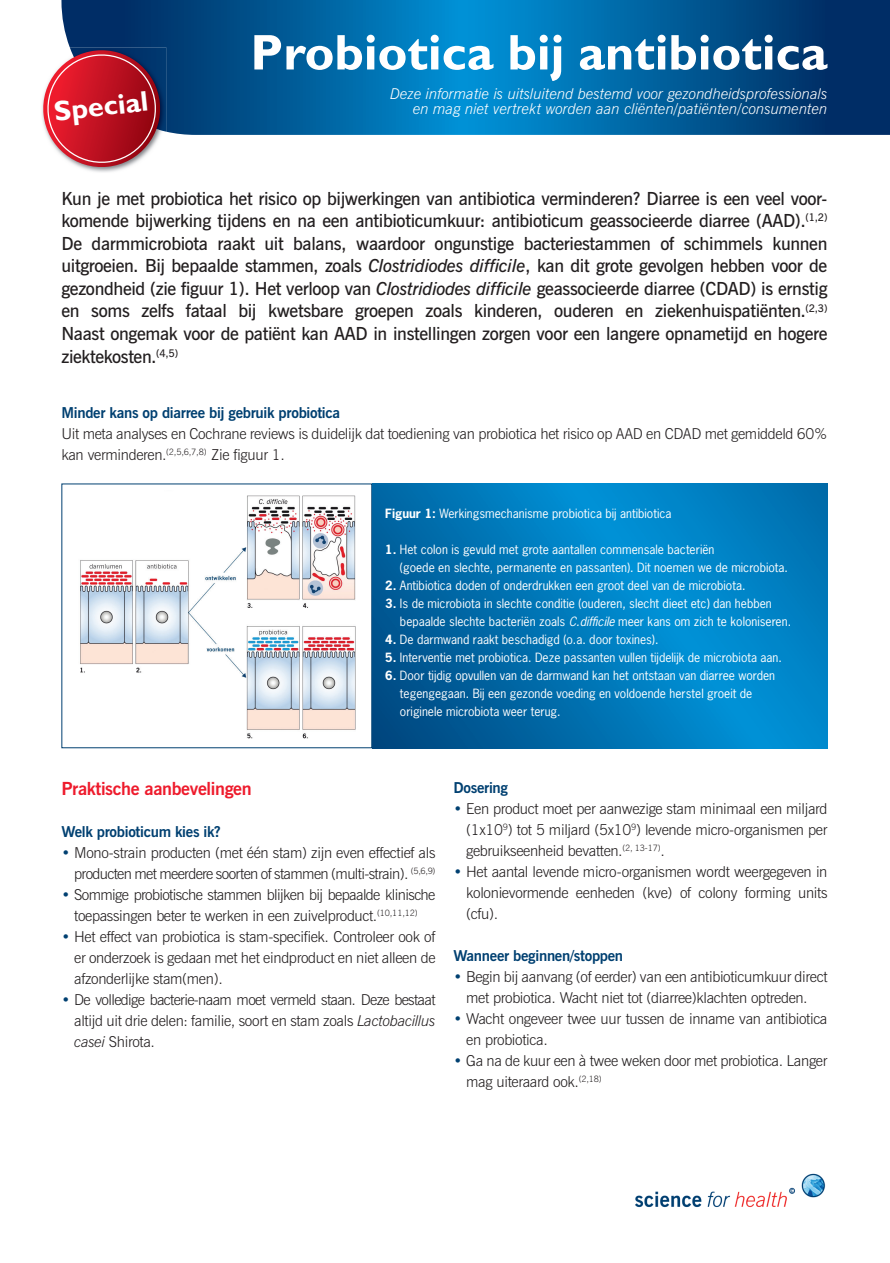
<style>
.page{position:relative;width:890px;height:1263px;background:#fff}
.page>*{position:absolute;margin:0;border:0;box-sizing:border-box;transform-origin:0 0}
.t1{font:700 50.4px "Gill Sans";color:#fff}
.t2{font:700 28.5px "Gill Sans";color:#fff}
.t3{font:600 18px/22.5px "News Gothic BT";letter-spacing:-.02em;color:#231f20;text-align:justify}
.t4{font:700 18px "News Gothic BT";letter-spacing:-.02em;color:#ee1b2c}
.t5{font:300 15px/21px "News Gothic BT";letter-spacing:-.02em;color:#231f20;text-align:justify}
.t6{font:italic 300 15px "News Gothic BT";color:#fff}
.t7{font:300 15px/21px "News Gothic BT";letter-spacing:-.04em;color:#231f20;text-align:center}
.t8{font:700 15px "News Gothic BT";letter-spacing:-.02em;color:#004071}
.t9{font:12px/18px "News Gothic";color:#fff}
.s1{font-style:italic}
.s2{font-weight:700}
.s3{color:#004071}
</style>
<div class="page">
<img style="left:635px;top:1173px;width:191px;height:35px">
<svg style="left:61px;top:0;width:828px;height:135px;background:#005c99"></svg>
<img style="left:61px;top:47px;width:105px;height:125px">
<img style="left:70px;top:47px;width:96px;height:85px">
<svg style="left:42px;top:50px;width:121px;height:120px;background:#bc4453"></svg>
<img style="left:80px;top:495px;width:276px;height:244px">
<svg style="left:372px;top:484px;width:455px;height:264px;background:#0077b8"></svg>
<h1 class="t1" style="left:250px;top:23px;width:578px">Probiotica bij antibiotica</h1>
<p class="t6" style="left:390px;top:84px;width:438px">Deze informatie is uitsluitend bestemd voor gezondheidsprofessionals</p>
<h2 class="t2" style="left:52px;top:94px;width:96px;rotate:-6deg">Special</h2>
<p class="t6" style="left:413px;top:99px;width:416px">en mag niet vertrekt worden aan cliënten/patiënten/consumenten</p>
<p class="t3" style="left:61px;top:187px;width:767px">Kun je met probiotica het risico op bijwerkingen van antibiotica verminderen? Diarree is een veel voor&shy;komende bijwerking tijdens en na een antibioticumkuur: antibioticum geassocieerde diarree (AAD).<sup>(1,2)<br></sup>De darmmicrobiota raakt uit balans, waardoor ongunstige bacteriestammen of schimmels kunnen uitgroeien. Bij bepaalde stammen, zoals <span class="s1">Clostridiodes difficile</span>, kan dit grote gevolgen hebben voor de gezondheid (zie figuur 1). Het verloop van <span class="s1">Clostridiodes difficile</span> geassocieerde diarree (CDAD) is ernstig en soms zelfs fataal bij kwetsbare groepen zoals kinderen, ouderen en ziekenhuispatiënten.<sup>(2,3)<br></sup>Naast ongemak voor de patiënt kan AAD in instellingen zorgen voor een langere opnametijd en hogere ziektekosten.<sup>(4,5)</sup></p>
<p class="t8" style="left:61px;top:403px;width:280px">Minder kans op diarree bij gebruik probiotica</p>
<p class="t5" style="left:61px;top:423px;width:767px">Uit meta analyses en Cochrane reviews is duidelijk dat toediening van probiotica het risico op AAD en CDAD met gemiddeld 60% kan verminderen.<sup>(2,5,6,7,8)</sup> Zie figuur 1.</p>
<p class="t9" style="left:385px;top:505px;width:287px"><span class="s2">Figuur 1:</span> Werkingsmechanisme probiotica bij antibiotica</p>
<p class="t9" style="left:400px;top:541px;width:389px;text-indent:-15px"><span class="s2">1.</span> Het colon is gevuld met grote aantallen commensale bacteriën<br>(goede en slechte, permanente en passanten). Dit noemen we de microbiota.</p>
<p class="t9" style="left:385px;top:577px;width:361px"><span class="s2">2.</span> Antibiotica doden of onderdrukken een groot deel van de microbiota.</p>
<p class="t9" style="left:400px;top:595px;width:392px;text-indent:-15px"><span class="s2">3.</span> Is de microbiota in slechte conditie (ouderen, slecht dieet etc) dan hebben bepaalde slechte bacteriën zoals <span class="s1">C.difficile</span> meer kans om zich te koloniseren.</p>
<p class="t9" style="left:385px;top:631px;width:274px"><span class="s2">4.</span> De darmwand raakt beschadigd (o.a. door toxines).</p>
<p class="t9" style="left:385px;top:649px;width:398px"><span class="s2">5.</span> Interventie met probiotica. Deze passanten vullen tijdelijk de microbiota aan.</p>
<p class="t9" style="left:400px;top:667px;width:376px;text-indent:-15px"><span class="s2">6.</span> Door tijdig opvullen van de darmwand kan het ontstaan van diarree worden tegengegaan. Bij een gezonde voeding en voldoende herstel groeit de originele microbiota weer terug.</p>
<p class="t4" style="left:61px;top:778px;width:192px">Praktische aanbevelingen</p>
<p class="t8" style="left:61px;top:822px;width:161px">Welk probioticum kies ik?</p>
<p class="t5" style="left:61px;top:842px;width:375px;text-align:right"><span class="s3">•</span> Mono-strain producten (met één stam) zijn even effectief als producten met meerdere soorten of stammen (multi-strain). <sup>(5,6,9)</sup></p>
<p class="t7" style="left:61px;top:884px;width:375px"><span class="s3">•</span> Sommige probiotische stammen blijken bij bepaalde klinische toepassingen beter te werken in een zuivelproduct.<sup>(10,11,12)</sup></p>
<p class="t5" style="left:74px;top:926px;width:363px;text-indent:-13px"><span class="s3">•</span> Het effect van probiotica is stam-specifiek. Controleer ook of er onderzoek is gedaan met het eindproduct en niet alleen de afzonderlijke stam(men).</p>
<p class="t5" style="left:74px;top:989px;width:362px;text-indent:-13px"><span class="s3">•</span> De volledige bacterie-naam moet vermeld staan. Deze bestaat altijd uit drie delen: familie, soort en stam zoals <span class="s1">Lactobacillus casei</span> Shirota.</p>
<p class="t8" style="left:453px;top:778px;width:56px">Dosering</p>
<p class="t5" style="left:466px;top:798px;width:362px;text-indent:-13px"><span class="s3">•</span> Een product moet per aanwezige stam minimaal een miljard (1x10<sup>9</sup>) tot 5 miljard (5x10<sup>9</sup>) levende micro-organismen per gebruikseenheid bevatten.<sup>(2,</sup> <sup>13-17)</sup>.</p>
<p class="t5" style="left:466px;top:861px;width:363px;text-indent:-13px"><span class="s3">•</span> Het aantal levende micro-organismen wordt weergegeven in kolonievormende eenheden (kve) of colony forming units (cfu).</p>
<p class="t8" style="left:453px;top:946px;width:171px">Wanneer beginnen/stoppen</p>
<p class="t5" style="left:453px;top:966px;width:375px;text-align:center"><span class="s3">•</span> Begin bij aanvang (of eerder) van een antibioticumkuur direct met probiotica. Wacht niet tot (diarree)klachten optreden.</p>
<p class="t5" style="left:466px;top:1008px;width:362px;text-indent:-13px"><span class="s3">•</span> Wacht ongeveer twee uur tussen de inname van antibiotica en probiotica.</p>
<p class="t5" style="left:466px;top:1050px;width:362px;text-indent:-13px"><span class="s3">•</span> Ga na de kuur een à twee weken door met probiotica. Langer mag uiteraard ook.<sup>(2,18)</sup></p>
</div>
